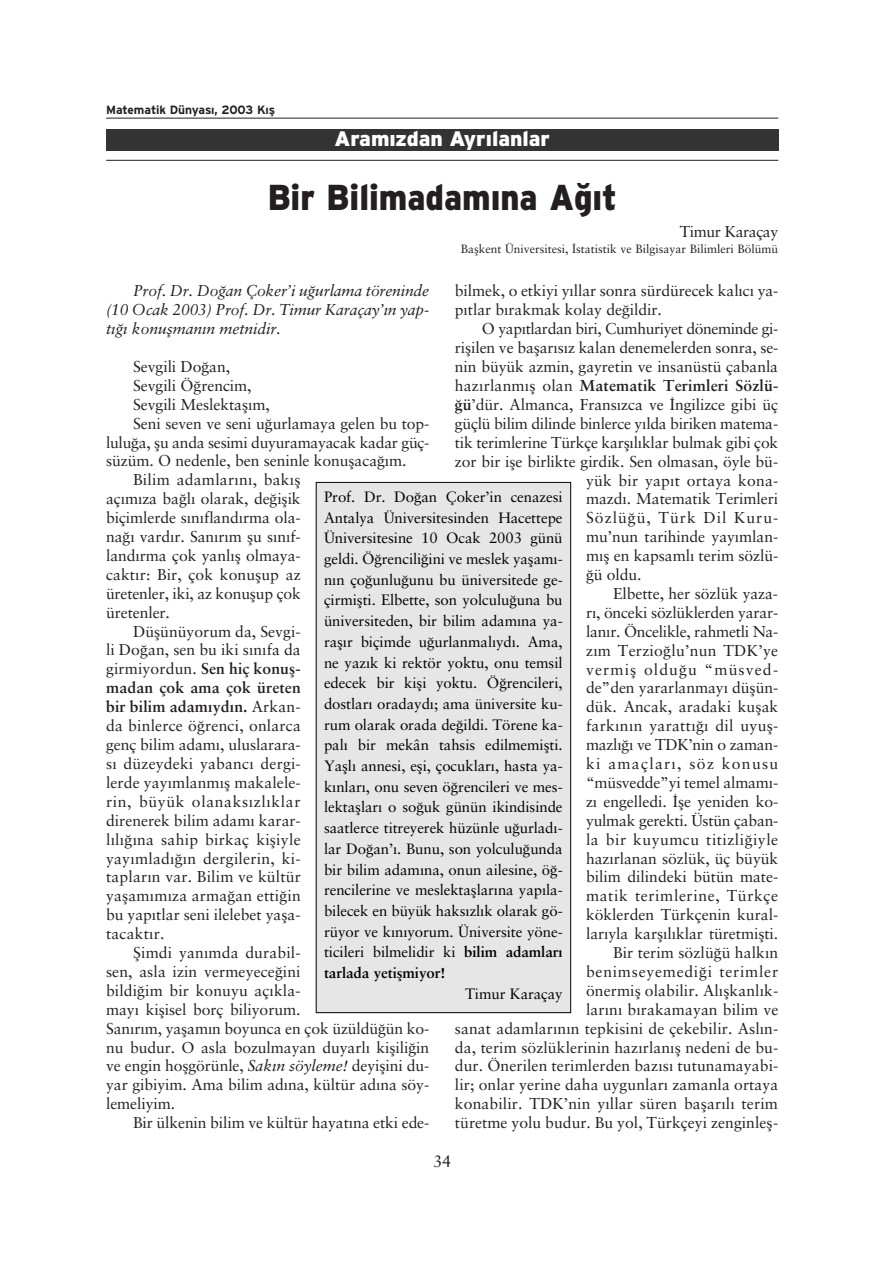
<style>
.page{position:relative;width:893px;height:1263px;background:#fff}
.page>*{position:absolute;margin:0;border:0;box-sizing:border-box;transform-origin:0 0}
.t1{font:36px "Interstate Black TR";color:#231f20;scale:.9 1}
.t2{font:21px "Interstate Black TR";color:#fff}
.t3{font:16.5px "Sabon Roman";color:#231f20}
.t4{font:15.75px/18.9px "Sabon Roman";letter-spacing:-.005em;color:#231f20;text-align:justify}
.t5{font:700 15.75px/18.9px "Sabon";letter-spacing:.01em;color:#231f20;text-align:justify}
.t6{font:italic 15.75px/18.9px "Sabon";letter-spacing:-.01em;color:#231f20;text-align:justify}
.t7{font:15.75px "Sabon Roman";letter-spacing:.015em;color:#231f20}
.t8{font:15.75px "Sabon Roman";letter-spacing:.02em;color:#231f20}
.t9{font:15.75px "Sabon Roman";letter-spacing:.03em;color:#231f20}
.t10{font:15.75px "Sabon Roman";letter-spacing:.04em;color:#231f20}
.t11{font:15.75px "Sabon Roman";letter-spacing:.045em;color:#231f20}
.t12{font:15.75px "Sabon Roman";letter-spacing:.07em;color:#231f20}
.t13{font:15.75px "Sabon Roman";letter-spacing:.065em;color:#231f20}
.t14{font:15.75px "Sabon Roman";letter-spacing:.08em;color:#231f20}
.t15{font:15.75px "Sabon Roman";letter-spacing:-.03em;color:#231f20}
.t16{font:15px/20.7px "Sabon Roman";letter-spacing:-.005em;color:#000;text-align:justify}
.t17{font:700 15px "Sabon";letter-spacing:-.005em;color:#000}
.t18{font:12px "Sabon Roman";color:#231f20}
.t19{font:12px "Interstate Bold TR";letter-spacing:-.005em;color:#231f20}
.s1{font-family:"Sabon Roman";font-weight:400}
.s2{font-family:"Sabon";font-weight:700}
.s3{font-family:"Sabon";font-style:italic}
</style>
<div class="page">
<hr style="left:106px;top:118px;width:672px;height:1px;background:#231f20">
<hr style="left:106px;top:160px;width:672px;height:1px;background:#231f20">
<div style="left:316px;top:483px;width:254px;height:529px;background:#e6e6e6"></div>
<div style="left:316px;top:482px;width:255px;height:531px;border:1px solid #000"></div>
<div style="left:106px;top:130px;width:672px;height:21px;background:#333"></div>
<p class="t19" style="left:106px;top:105px;width:170px">Matematik Dünyas›, 2003 K›fl</p>
<h2 class="t2" style="left:334px;top:132px;width:217px">Aram›zdan Ayr›lanlar</h2>
<h1 class="t1" style="left:268px;top:185px;width:389px">Bir Bilimadam›na A¤›t</h1>
<p class="t15" style="left:679px;top:226px;width:100px">Timur Karaçay</p>
<p class="t18" style="left:461px;top:244px;width:319px">Baflkent Üniversitesi, ‹statistik ve Bilgisayar Bilimleri Bölümü</p>
<p class="t4" style="left:455px;top:283px;width:325px">bilmek, o etkiyi y›llar sonra sürdürecek kal›c› ya&shy;p›tlar b›rakmak kolay de¤ildir.</p>
<p class="t4" style="left:455px;top:321px;width:325px;text-indent:27px">O yap›tlardan biri, Cumhuriyet döneminde gi&shy;riflilen ve baflar›s›z kalan denemelerden sonra, se&shy;nin büyük azmin, gayretin ve insanüstü çabanla</p>
<p class="t5" style="left:455px;top:378px;width:325px"><span class="s1">haz›rlanm›fl olan</span> Matematik Terimleri Sözlü-</p>
<p class="t4" style="left:455px;top:397px;width:325px"><span class="s2">¤ü</span>’dür. Almanca, Frans›zca ve ‹ngilizce gibi üç</p>
<p class="t4" style="left:455px;top:416px;width:325px">güçlü bilim dilinde binlerce y›lda biriken matema-</p>
<p class="t4" style="left:455px;top:434px;width:325px">tik terimlerine Türkçe karfl›l›klar bulmak gibi çok</p>
<p class="t4" style="left:455px;top:453px;width:325px">zor bir ifle birlikte girdik. Sen olmasan, öyle bü-</p>
<p class="t4" style="left:586px;top:472px;width:194px">yük bir yap›t ortaya kona-</p>
<p class="t4" style="left:586px;top:491px;width:194px">mazd›. Matematik Terimleri</p>
<p class="t13" style="left:586px;top:512px;width:194px">Sözlü¤ü, Türk Dil Kuru-</p>
<p class="t4" style="left:586px;top:529px;width:194px">mu’nun tarihinde yay›mlan-</p>
<p class="t4" style="left:586px;top:548px;width:194px">m›fl en kapsaml› terim sözlü-</p>
<p class="t4" style="left:586px;top:567px;width:57px">¤ü oldu.</p>
<p class="t4" style="left:613px;top:586px;width:167px">Elbette, her sözlük yaza-</p>
<p class="t4" style="left:586px;top:605px;width:194px">r›, önceki sözlüklerden yarar-</p>
<p class="t4" style="left:586px;top:623px;width:194px">lan›r. Öncelikle, rahmetli Na-</p>
<p class="t7" style="left:586px;top:644px;width:193px">z›m Terzio¤lu’nun TDK’ye</p>
<p class="t12" style="left:586px;top:663px;width:194px">vermifl oldu¤u “müsved-</p>
<p class="t4" style="left:586px;top:680px;width:194px">de”den yararlanmay› düflün-</p>
<p class="t4" style="left:586px;top:699px;width:194px">dük. Ancak, aradaki kuflak</p>
<p class="t8" style="left:586px;top:720px;width:194px">fark›n›n yaratt›¤› dil uyufl-</p>
<p class="t4" style="left:586px;top:737px;width:194px">mazl›¤› ve TDK’nin o zaman-</p>
<p class="t14" style="left:586px;top:758px;width:194px">ki amaçlar›, söz konusu</p>
<p class="t4" style="left:586px;top:775px;width:194px">“müsvedde”yi temel almam›-</p>
<p class="t4" style="left:586px;top:794px;width:194px">z› engelledi. ‹fle yeniden ko-</p>
<p class="t4" style="left:586px;top:812px;width:194px">yulmak gerekti. Üstün çaban-</p>
<p class="t9" style="left:586px;top:833px;width:194px">la bir kuyumcu titizli¤iyle</p>
<p class="t4" style="left:586px;top:850px;width:194px">haz›rlanan sözlük, üç büyük</p>
<p class="t4" style="left:586px;top:869px;width:194px">bilim dilindeki bütün mate-</p>
<p class="t10" style="left:586px;top:890px;width:193px">matik terimlerine, Türkçe</p>
<p class="t4" style="left:586px;top:907px;width:194px">köklerden Türkçenin kural-</p>
<p class="t4" style="left:586px;top:926px;width:194px">lar›yla karfl›l›klar türetmiflti.</p>
<p class="t4" style="left:613px;top:945px;width:167px">Bir terim sözlü¤ü halk›n</p>
<p class="t11" style="left:586px;top:966px;width:193px">benimseyemedi¤i terimler</p>
<p class="t4" style="left:586px;top:983px;width:194px">önermifl olabilir. Al›flkanl›k-</p>
<p class="t4" style="left:586px;top:1001px;width:194px">lar›n› b›rakamayan bilim ve</p>
<p class="t4" style="left:455px;top:1020px;width:325px">sanat adamlar›n›n tepkisini de çekebilir. Asl›n-</p>
<p class="t4" style="left:455px;top:1039px;width:325px">da, terim sözlüklerinin haz›rlan›fl nedeni de bu-</p>
<p class="t4" style="left:455px;top:1058px;width:325px">dur. Önerilen terimlerden baz›s› tutunamayabi-</p>
<p class="t4" style="left:455px;top:1077px;width:325px">lir; onlar yerine daha uygunlar› zamanla ortaya</p>
<p class="t4" style="left:455px;top:1096px;width:324px">konabilir. TDK’nin y›llar süren baflar›l› terim</p>
<p class="t4" style="left:455px;top:1115px;width:325px">türetme yolu budur. Bu yol, Türkçeyi zenginlefl-</p>
<p class="t6" style="left:106px;top:283px;width:325px;text-indent:27px">Prof. Dr. Do¤an Çoker’i u¤urlama töreninde (10 Ocak 2003) Prof. Dr. Timur Karaçay’›n yap&shy;t›¤› konuflman›n metnidir.</p>
<p class="t4" style="left:133px;top:359px;width:98px">Sevgili Do¤an,</p>
<p class="t4" style="left:133px;top:378px;width:120px">Sevgili Ö¤rencim,</p>
<p class="t4" style="left:133px;top:397px;width:138px">Sevgili Meslektafl›m,</p>
<p class="t4" style="left:133px;top:415px;width:298px">Seni seven ve seni u¤urlamaya gelen bu top-</p>
<p class="t4" style="left:106px;top:434px;width:325px">lulu¤a, flu anda sesimi duyuramayacak kadar güç-</p>
<p class="t4" style="left:106px;top:453px;width:302px">süzüm. O nedenle, ben seninle konuflaca¤›m.</p>
<p class="t7" style="left:133px;top:474px;width:169px">Bilim adamlar›n›, bak›fl</p>
<p class="t4" style="left:106px;top:491px;width:196px">aç›m›za ba¤l› olarak, de¤iflik</p>
<p class="t4" style="left:106px;top:510px;width:196px">biçimlerde s›n›fland›rma ola-</p>
<p class="t4" style="left:106px;top:529px;width:196px">na¤› vard›r. San›r›m flu s›n›f-</p>
<p class="t4" style="left:106px;top:548px;width:196px">land›rma çok yanl›fl olmaya-</p>
<p class="t4" style="left:106px;top:567px;width:196px">cakt›r: Bir, çok konuflup az</p>
<p class="t4" style="left:106px;top:586px;width:196px">üretenler, iki, az konuflup çok</p>
<p class="t4" style="left:106px;top:604px;width:65px">üretenler.</p>
<p class="t4" style="left:133px;top:623px;width:169px">Düflünüyorum da, Sevgi-</p>
<p class="t4" style="left:106px;top:642px;width:196px">li Do¤an, sen bu iki s›n›fa da</p>
<p class="t5" style="left:106px;top:661px;width:196px"><span class="s1">girmiyordun.</span> Sen hiç konufl&shy;madan çok ama çok üreten bir bilim adam›yd›n. <span class="s1">Arkan-</span></p>
<p class="t4" style="left:106px;top:718px;width:196px">da binlerce ö¤renci, onlarca genç bilim adam›, uluslarara&shy;s› düzeydeki yabanc› dergi&shy;lerde yay›mlanm›fl makalele&shy;rin, büyük olanaks›zl›klar direnerek bilim adam› karar&shy;l›l›¤›na sahip birkaç kifliyle yay›mlad›¤›n dergilerin, ki&shy;taplar›n var. Bilim ve kültür yaflam›m›za arma¤an etti¤in bu yap›tlar seni ilelebet yafla&shy;tacakt›r.</p>
<p class="t4" style="left:106px;top:945px;width:325px;text-align:left;text-indent:27px">fiimdi yan›mda durabil-<br>sen, asla izin vermeyece¤ini<br>bildi¤im bir konuyu aç›kla-<br>may› kiflisel borç biliyorum.<br>San›r›m, yaflam›n boyunca en çok üzüldü¤ün ko&shy;nu budur. O asla bozulmayan duyarl› kiflili¤in ve engin hoflgörünle, <span class="s3">Sak›n söyleme!</span> deyiflini du&shy;yar gibiyim. Ama bilim ad›na, kültür ad›na söy&shy;lemeliyim.</p>
<p class="t4" style="left:133px;top:1115px;width:298px">Bir ülkenin bilim ve kültür hayat›na etki ede-</p>
<p class="t16" style="left:324px;top:488px;width:240px">Prof. Dr. Do¤an Çoker’in cenazesi Antalya Üniversitesinden Hacettepe Üniversitesine 10 Ocak 2003 günü geldi. Ö¤rencili¤ini ve meslek yaflam›- n›n ço¤unlu¤unu bu üniversitede ge&shy;çirmiflti. Elbette, son yolculu¤una bu üniversiteden, bir bilim adam›na ya&shy;rafl›r biçimde u¤urlanmal›yd›. Ama, ne yaz›k ki rektör yoktu, onu temsil edecek bir kifli yoktu. Ö¤rencileri, dostlar› oradayd›; ama üniversite ku&shy;rum olarak orada de¤ildi. Törene ka&shy;pal› bir mekân tahsis edilmemiflti.<br>Yafll› annesi, efli, çocuklar›, hasta ya&shy;k›nlar›, onu seven ö¤rencileri ve mes&shy;lektafllar› o so¤uk günün ikindisinde saatlerce titreyerek hüzünle u¤urlad›- lar Do¤an’›. Bunu, son yolculu¤unda bir bilim adam›na, onun ailesine, ö¤- rencilerine ve meslektafllar›na yap›la&shy;bilecek en büyük haks›zl›k olarak gö&shy;rüyor ve k›n›yorum. Üniversite yöne&shy;ticileri bilmelidir ki <span class="s2">bilim adamlar›</span></p>
<p class="t17" style="left:324px;top:967px;width:123px">tarlada yetiflmiyor!</p>
<p class="t16" style="left:465px;top:985px;width:99px">Timur Karaçay</p>
<p class="t3" style="left:433px;top:1155px;width:20px">34</p>
</div>
